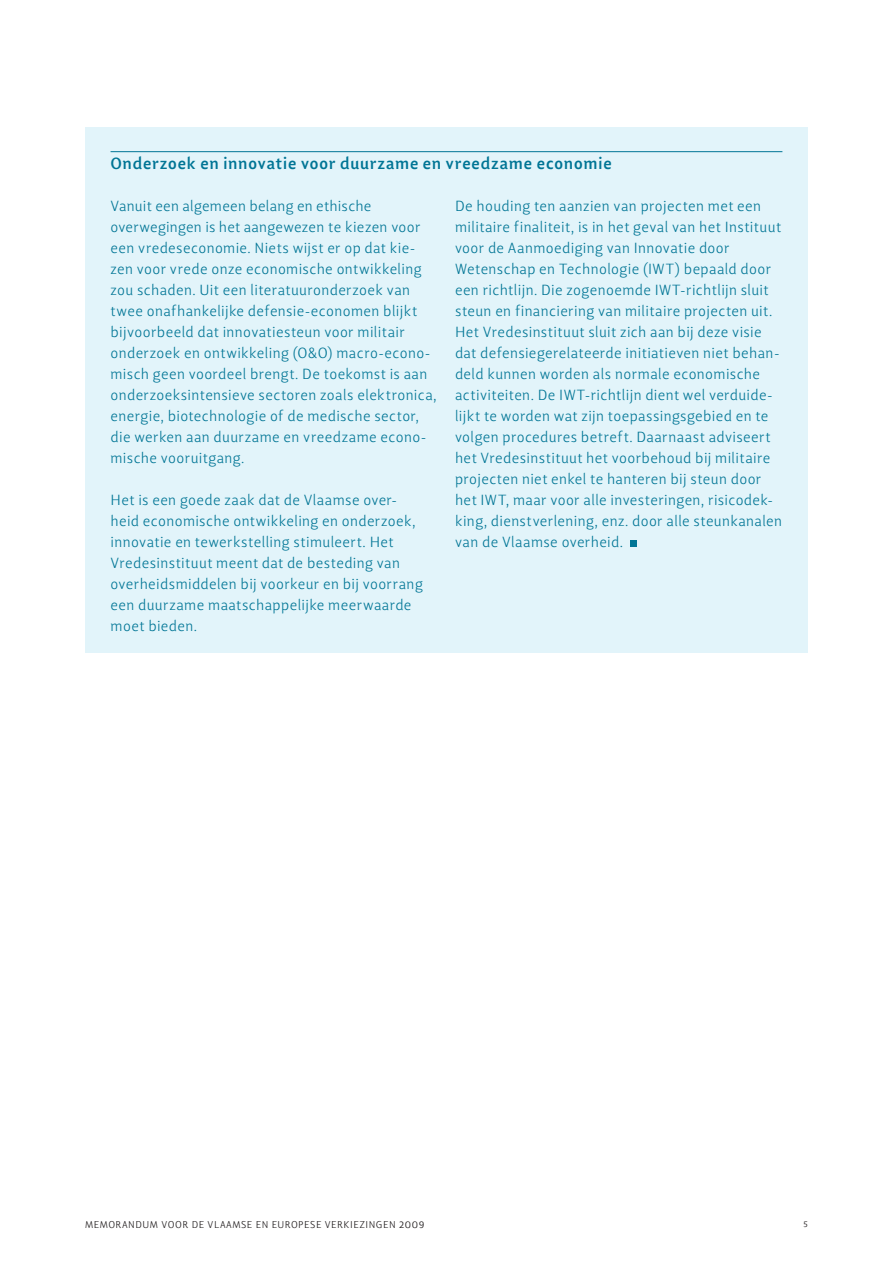
<style>
.page{position:relative;width:893px;height:1263px;background:#fff}
.page>*{position:absolute;margin:0;border:0;box-sizing:border-box;transform-origin:0 0}
.t1{font:700 16.5px "Lisboa OSF";letter-spacing:.025em;color:#007595}
.t2{font:300 15px/21px "Lisboa OSF";letter-spacing:.025em;color:#007595}
.t3{font:300 10.2px "Lisboa SC";letter-spacing:.05em;color:#231f20}
.s1{font-size:12px}
</style>
<div class="page">
<div style="left:85px;top:127px;width:723px;height:525px;background:#e2f4fa"></div>
<hr style="left:111px;top:151px;width:671px;height:1px;background:#007595">
<div style="left:630px;top:541px;width:7px;height:6px;background:#007595"></div>
<p class="t1" style="left:111px;top:153px;width:503px">Onderzoek en innovatie voor duurzame en vreedzame economie</p>
<p class="t2" style="left:111px;top:195px;width:328px">Vanuit een algemeen belang en ethische overwegingen is het aangewezen te kiezen voor een vredeseconomie. Niets wijst er op dat kie&shy;zen voor vrede onze economische ontwikkeling zou schaden. Uit een literatuuronderzoek van twee onafhankelijke defensie-economen blijkt bijvoorbeeld dat innovatiesteun voor militair onderzoek en ontwikkeling (O&amp;O) macro-econo&shy;misch geen voordeel brengt. De toekomst is aan onderzoeksintensieve sectoren zoals elektronica, energie, biotechnologie of de medische sector, die werken aan duurzame en vreedzame econo&shy;mische vooruitgang.</p>
<p class="t2" style="left:111px;top:489px;width:314px">Het is een goede zaak dat de Vlaamse over&shy;heid economische ontwikkeling en onderzoek, innovatie en tewerkstelling stimuleert. Het Vredesinstituut meent dat de besteding van overheidsmiddelen bij voorkeur en bij voorrang een duurzame maatschappelijke meerwaarde moet bieden.</p>
<p class="t2" style="left:455px;top:195px;width:329px">De houding ten aanzien van projecten met een militaire finaliteit, is in het geval van het Instituut voor de Aanmoediging van Innovatie door Wetenschap en Technologie (IWT) bepaald door een richtlijn. Die zogenoemde IWT-richtlijn sluit steun en financiering van militaire projecten uit.<br>Het Vredesinstituut sluit zich aan bij deze visie dat defensiegerelateerde initiatieven niet behan&shy;deld kunnen worden als normale economische activiteiten. De IWT-richtlijn dient wel verduide&shy;lijkt te worden wat zijn toepassingsgebied en te volgen procedures betreft. Daarnaast adviseert het Vredesinstituut het voorbehoud bij militaire projecten niet enkel te hanteren bij steun door het IWT, maar voor alle investeringen, risicodek&shy;king, dienstverlening, enz. door alle steunkanalen van de Vlaamse overheid.</p>
<p class="t3" style="left:85px;top:1219px;width:341px">MEMORANDUM VOOR DE VLAAMSE EN EUROPESE VERKIEZINGEN <span class="s1">2009</span></p>
<p class="t3" style="left:804px;top:1217px;width:6px">5</p>
</div>
